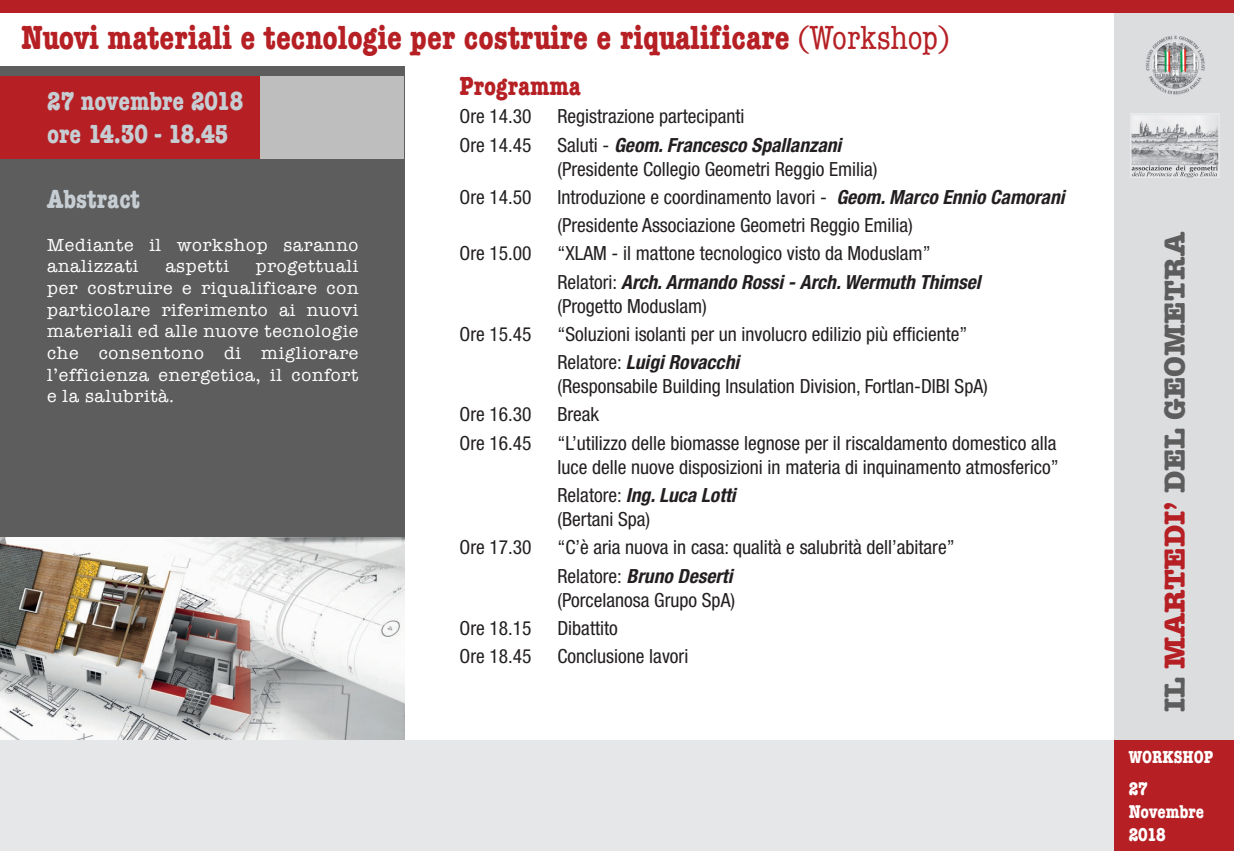
<style>
.page{position:relative;width:1234px;height:851px;background:#fff}
.page>*{position:absolute;margin:0;border:0;box-sizing:border-box;transform-origin:0 0}
.t1{font:700 condensed 34.5px "American Typewriter";color:#b62024}
.t2{font:700 30px "American Typewriter";color:#5d5d5e}
.t3{font:700 condensed 27px "American Typewriter";color:#c6ced4}
.t4{font:700 condensed 27px "American Typewriter";color:#b62024}
.t5{font:condensed 19.5px/24px "Helvetica Neue";color:#231f20}
.t6{font:italic 700 condensed 19.5px "Helvetica Neue";color:#231f20}
.t7{font:700 condensed 19.05px/23px "American Typewriter";color:#fff}
.t8{font:18px/21.6px "American Typewriter";letter-spacing:.04em;color:#fff}
.t9{font:700 condensed 18px "American Typewriter";color:#fff}
.s1{font-weight:400}
.s2{font-weight:400;font-style:normal}
.s3{font-weight:700;font-style:italic}
.s4{color:#b62024}
</style>
<div class="page">
<div style="left:0;top:66px;width:404px;height:674px;background:#5d5d5e"></div>
<img style="left:0;top:537px;width:404px;height:203px">
<div style="left:0;top:740px;width:1233px;height:110px;background:#e6e7e9"></div>
<div style="left:0;top:77px;width:404px;height:82px;background:#bebebe"></div>
<div style="left:1114px;top:13px;width:119px;height:825px;background:#dcdddf"></div>
<div style="left:0;top:0;width:1233px;height:13px;background:#b62024"></div>
<div style="left:1114px;top:740px;width:119px;height:110px;background:#b62024"></div>
<img style="left:1130px;top:113px;width:89px;height:64px">
<img style="left:1145px;top:35px;width:60px;height:60px">
<img style="left:1151px;top:42px;width:46px;height:46px;border-radius:23px">
<div style="left:0;top:77px;width:259px;height:82px;background:#b62024"></div>
<p class="t1" style="left:21px;top:10px;width:929px">Nuovi materiali e tecnologie per costruire e riqualificare <span class="s1">(Workshop)</span></p>
<p class="t4" style="left:459px;top:64px;width:123px">Programma</p>
<p class="t5" style="left:459px;top:104px;width:74px">Ore 14.30</p>
<p class="t5" style="left:557px;top:104px;width:188px">Registrazione partecipanti</p>
<p class="t5" style="left:459px;top:132px;width:74px">Ore 14.45</p>
<p class="t6" style="left:557px;top:133px;width:285px"><span class="s2">Saluti -</span> Geom. Francesco Spallanzani</p>
<p class="t5" style="left:557px;top:156px;width:321px">(Presidente Collegio Geometri Reggio Emilia)</p>
<p class="t5" style="left:459px;top:185px;width:74px">Ore 14.50</p>
<p class="t5" style="left:557px;top:185px;width:508px">Introduzione e coordinamento lavori - <span class="s3">Geom. Marco Ennio Camorani</span></p>
<p class="t5" style="left:557px;top:213px;width:357px">(Presidente Associazione Geometri Reggio Emilia)</p>
<p class="t5" style="left:459px;top:241px;width:74px">Ore 15.00</p>
<p class="t5" style="left:557px;top:241px;width:374px">“XLAM - il mattone tecnologico visto da Moduslam”</p>
<p class="t6" style="left:557px;top:270px;width:424px"><span class="s2">Relatori:</span> Arch. Armando Rossi - Arch. Wermuth Thimsel</p>
<p class="t5" style="left:557px;top:293px;width:151px">(Progetto Moduslam)</p>
<p class="t5" style="left:459px;top:322px;width:74px">Ore 15.45</p>
<p class="t5" style="left:557px;top:322px;width:411px">“Soluzioni isolanti per un involucro edilizio più efficiente”</p>
<p class="t6" style="left:557px;top:350px;width:183px"><span class="s2">Relatore:</span> Luigi Rovacchi</p>
<p class="t5" style="left:557px;top:374px;width:432px">(Responsabile Building Insulation Division, Fortlan-DIBI SpA)</p>
<p class="t5" style="left:459px;top:402px;width:74px">Ore 16.30</p>
<p class="t5" style="left:557px;top:402px;width:43px">Break</p>
<p class="t5" style="left:459px;top:430px;width:74px">Ore 16.45</p>
<p class="t5" style="left:557px;top:430px;width:502px">“L’utilizzo delle biomasse legnose per il riscaldamento domestico alla luce delle nuove disposizioni in materia di inquinamento atmosferico”</p>
<p class="t6" style="left:557px;top:483px;width:180px"><span class="s2">Relatore:</span> Ing. Luca Lotti</p>
<p class="t5" style="left:557px;top:507px;width:94px">(Bertani Spa)</p>
<p class="t5" style="left:459px;top:535px;width:74px">Ore 17.30</p>
<p class="t5" style="left:557px;top:535px;width:398px">“C’è aria nuova in casa: qualità e salubrità dell’abitare”</p>
<p class="t6" style="left:557px;top:563px;width:176px"><span class="s2">Relatore:</span> Bruno Deserti</p>
<p class="t5" style="left:557px;top:587px;width:179px">(Porcelanosa Grupo SpA)</p>
<p class="t5" style="left:459px;top:615px;width:74px">Ore 18.15</p>
<p class="t5" style="left:557px;top:615px;width:62px">Dibattito</p>
<p class="t5" style="left:459px;top:644px;width:74px">Ore 18.45</p>
<p class="t5" style="left:557px;top:644px;width:132px">Conclusione lavori</p>
<p class="t3" style="left:47px;top:80px;width:197px">27 novembre 2018</p>
<p class="t3" style="left:47px;top:112px;width:183px">ore 14.30 - 18.45</p>
<p class="t3" style="left:47px;top:177px;width:94px">Abstract</p>
<p class="t8" style="left:47px;top:233px;width:313px">Mediante il workshop saranno analizzati</p>
<p class="t8" style="left:47px;top:255px;width:313px;text-align:justify;text-indent:209px">progettuali per costruire e riqualificare con particolare riferimento ai nuovi materiali ed alle nuove tecnologie che consentono di migliorare l’efficienza energetica, il confort e la salubrità.</p>
<p class="t8" style="left:165px;top:255px;width:65px">aspetti</p>
<p class="t2" style="left:1148px;top:711px;width:481px;rotate:-90deg">IL <span class="s4">MARTEDI’</span> DEL GEOMETRA</p>
<p class="t9" style="left:1128px;top:742px;width:86px">WORKSHOP</p>
<p class="t7" style="left:1128px;top:776px;width:21px">27</p>
<p class="t7" style="left:1128px;top:799px;width:77px">Novembre<br>2018</p>
</div>
